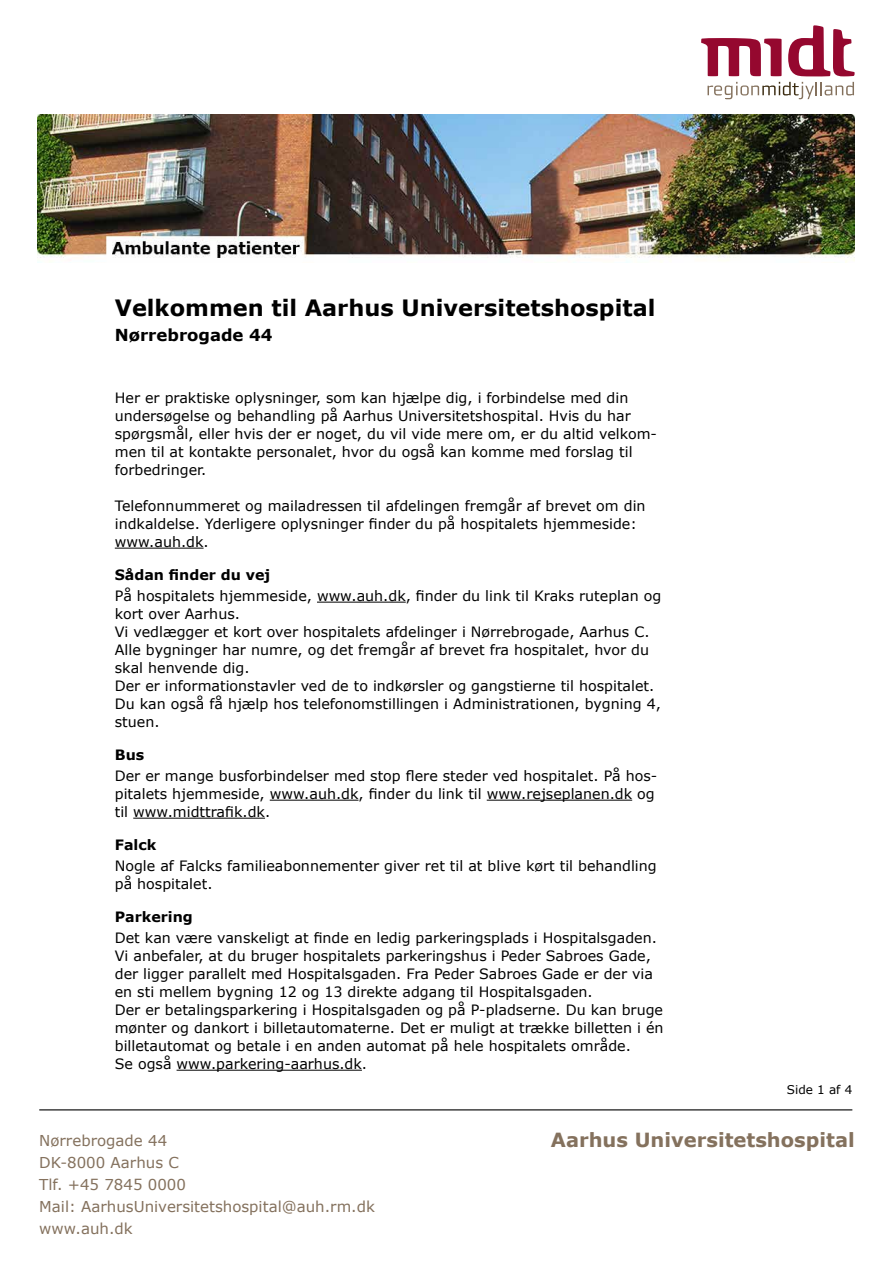
<style>
.page{position:relative;width:893px;height:1263px;background:#fff}
.page>*{position:absolute;margin:0;border:0;box-sizing:border-box;transform-origin:0 0}
.t1{font:700 22.5px "Verdana";color:#000}
.t2{font:700 19.5px "Verdana";color:#84715d}
.t3{font:700 16.5px "Verdana";color:#000}
.t4{font:15px/21.9px "Verdana";color:#84715d}
.t5{font:14.25px/18px "Verdana";color:#000}
.t6{font:700 14.25px "Verdana";color:#000}
.t7{font:12px "Verdana";color:#000}
</style>
<div class="page">
<svg style="left:701px;top:25px;width:154px;height:74px"></svg>
<hr style="left:39px;top:1109px;width:813px;height:1px;background:#000">
<img style="left:38px;top:115px;width:816px;height:148px">
<hr style="left:115px;top:548px;width:89px;height:1px;background:#000">
<hr style="left:317px;top:602px;width:89px;height:1px;background:#000">
<hr style="left:270px;top:800px;width:89px;height:1px;background:#000">
<hr style="left:487px;top:800px;width:145px;height:1px;background:#000">
<hr style="left:133px;top:818px;width:132px;height:1px;background:#000">
<hr style="left:177px;top:1070px;width:185px;height:1px;background:#000">
<h1 class="t1" style="left:115px;top:293px;width:542px">Velkommen til Aarhus Universitetshospital</h1>
<p class="t3" style="left:115px;top:325px;width:159px">Nørrebrogade 44</p>
<p class="t5" style="left:115px;top:388px;width:544px">Her er praktiske oplysninger, som kan hjælpe dig, i forbindelse med din undersøgelse og behandling på Aarhus Universitetshospital. Hvis du har spørgsmål, eller hvis der er noget, du vil vide mere om, er du altid velkom&shy;men til at kontakte personalet, hvor du også kan komme med forslag til forbedringer.</p>
<p class="t5" style="left:115px;top:496px;width:532px">Telefonnummeret og mailadressen til afdelingen fremgår af brevet om din indkaldelse. Yderligere oplysninger finder du på hospitalets hjemmeside: www.auh.dk.</p>
<p class="t6" style="left:115px;top:566px;width:157px">Sådan finder du vej</p>
<p class="t5" style="left:115px;top:586px;width:548px">På hospitalets hjemmeside, www.auh.dk, finder du link til Kraks ruteplan og kort over Aarhus.<br>Vi vedlægger et kort over hospitalets afdelinger i Nørrebrogade, Aarhus C.<br>Alle bygninger har numre, og det fremgår af brevet fra hospitalet, hvor du skal henvende dig.<br>Der er informationstavler ved de to indkørsler og gangstierne til hospitalet.<br>Du kan også få hjælp hos telefonomstillingen i Administrationen, bygning 4, stuen.</p>
<p class="t6" style="left:115px;top:746px;width:31px">Bus</p>
<p class="t5" style="left:115px;top:766px;width:544px">Der er mange busforbindelser med stop flere steder ved hospitalet. På hos&shy;pitalets hjemmeside, www.auh.dk, finder du link til www.rejseplanen.dk og til www.midttrafik.dk.</p>
<p class="t6" style="left:115px;top:836px;width:43px">Falck</p>
<p class="t5" style="left:115px;top:856px;width:543px">Nogle af Falcks familieabonnementer giver ret til at blive kørt til behandling på hospitalet.</p>
<p class="t6" style="left:115px;top:908px;width:80px">Parkering</p>
<p class="t5" style="left:115px;top:928px;width:550px">Det kan være vanskeligt at finde en ledig parkeringsplads i Hospitalsgaden.<br>Vi anbefaler, at du bruger hospitalets parkeringshus i Peder Sabroes Gade, der ligger parallelt med Hospitalsgaden. Fra Peder Sabroes Gade er der via en sti mellem bygning 12 og 13 direkte adgang til Hospitalsgaden.<br>Der er betalingsparkering i Hospitalsgaden og på P-pladserne. Du kan bruge mønter og dankort i billetautomaterne. Det er muligt at trække billetten i én billetautomat og betale i en anden automat på hele hospitalets område.<br>Se også www.parkering-aarhus.dk.</p>
<p class="t7" style="left:787px;top:1081px;width:67px">Side 1 af 4</p>
<p class="t4" style="left:39px;top:1129px;width:129px">Nørrebrogade 44</p>
<h2 class="t2" style="left:551px;top:1127px;width:305px">Aarhus Universitetshospital</h2>
<p class="t4" style="left:39px;top:1151px;width:337px">DK-8000 Aarhus C<br>Tlf. +45 7845 0000<br>Mail: AarhusUniversitetshospital@auh.rm.dk www.auh.dk</p>
</div>
